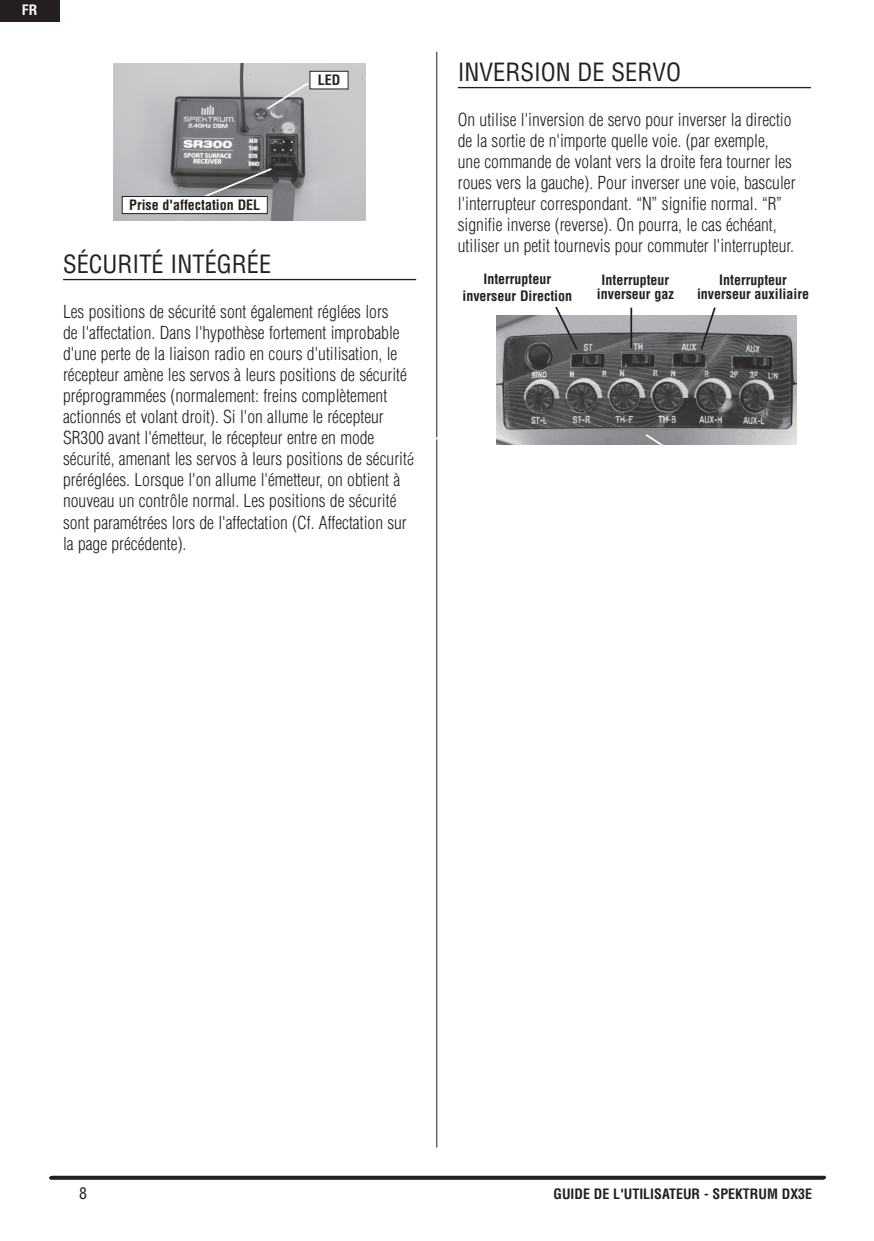
<style>
.page{position:relative;width:874px;height:1241px;background:#fff}
.page>*{position:absolute;margin:0;border:0;box-sizing:border-box;transform-origin:0 0}
.t1{font:condensed 24.5px "Helvetica LT Std";color:#231f20}
.t2{font:300 condensed 17.5px/21px "Helvetica LT Std";color:#231f20}
.t3{font:condensed 15.75px "Helvetica LT Std";color:#231f20}
.t4{font:700 condensed 14px/14px "Helvetica LT Std";color:#231f20;text-align:center}
.t5{font:700 condensed 14px "Helvetica LT Std";color:#fff}
</style>
<div class="page">
<div style="left:0;top:0;width:59px;height:21px;background:#231f20"></div>
<svg style="left:51px;top:1175px;width:771px;height:4px;background:#4b4849"></svg>
<hr style="left:436px;top:52px;width:1px;height:1095px;background:#231f20">
<hr style="left:63px;top:279px;width:353px;height:1px;background:#231f20">
<img style="left:113px;top:63px;width:252px;height:157px">
<svg style="left:186px;top:167px;width:87px;height:38px;background:#6b6b6e"></svg>
<svg style="left:265px;top:81px;width:45px;height:30px"></svg>
<div style="left:122px;top:196px;width:145px;height:17px;background:#fff"></div>
<div style="left:122px;top:196px;width:145px;height:18px;border:1px solid #231f20"></div>
<div style="left:310px;top:71px;width:38px;height:18px;background:#fff"></div>
<div style="left:309px;top:71px;width:39px;height:18px;border:1px solid #231f20"></div>
<hr style="left:457px;top:87px;width:353px;height:1px;background:#231f20">
<img style="left:496px;top:315px;width:300px;height:129px">
<svg style="left:553px;top:306px;width:26px;height:46px"></svg>
<hr style="left:630px;top:307px;width:2px;height:41px;background:#231f20">
<svg style="left:698px;top:307px;width:18px;height:44px"></svg>
<svg style="left:643px;top:432px;width:93px;height:13px"></svg>
<svg style="left:436px;top:422px;width:2px;height:40px"></svg>
<p class="t5" style="left:22px;top:1px;width:17px">FR</p>
<p class="t4" style="left:317px;top:73px;width:24px">LED</p>
<p class="t4" style="left:129px;top:198px;width:132px">Prise d'affectation DEL</p>
<h1 class="t1" style="left:63px;top:248px;width:210px">SÉCURITÉ INTÉGRÉE</h1>
<p class="t2" style="left:63px;top:300px;width:352px">Les positions de sécurité sont également réglées lors<br>de l'affectation. Dans l'hypothèse fortement improbable d'une perte de la liaison radio en cours d'utilisation, le récepteur amène les servos à leurs positions de sécurité préprogrammées (normalement: freins complètement actionnés et volant droit). Si l'on allume le récepteur SR300 avant l'émetteur, le récepteur entre en mode sécurité, amenant les servos à leurs positions de sécurité préréglées. Lorsque l'on allume l'émetteur, on obtient à nouveau un contrôle normal. Les positions de sécurité sont paramétrées lors de l'affectation (Cf. Affectation sur la page précédente).</p>
<h1 class="t1" style="left:457px;top:56px;width:225px">I NVERSION DE SERVO</h1>
<p class="t2" style="left:457px;top:109px;width:339px">On utilise l'inversion de servo pour inverser la directio de la sortie de n'importe quelle voie. (par exemple, une commande de volant vers la droite fera tourner les roues vers la gauche). Pour inverser une voie, basculer l'interrupteur correspondant. “N” signifie normal. “R” signifie inverse (reverse). On pourra, le cas échéant, utiliser un petit tournevis pour commuter l'interrupteur.</p>
<p class="t4" style="left:462px;top:270px;width:111px;line-height:16.8px">Interrupteur inverseur Direction</p>
<p class="t4" style="left:596px;top:273px;width:78px">Interrupteur inverseur gaz</p>
<p class="t4" style="left:696px;top:272px;width:113px">Interrupteur inverseur auxiliaire</p>
<p class="t3" style="left:79px;top:1182px;width:9px">8</p>
<p class="t4" style="left:553px;top:1186px;width:260px">GUIDE DE L'UTILISATEUR - SPEKTRUM DX3E</p>
</div>
